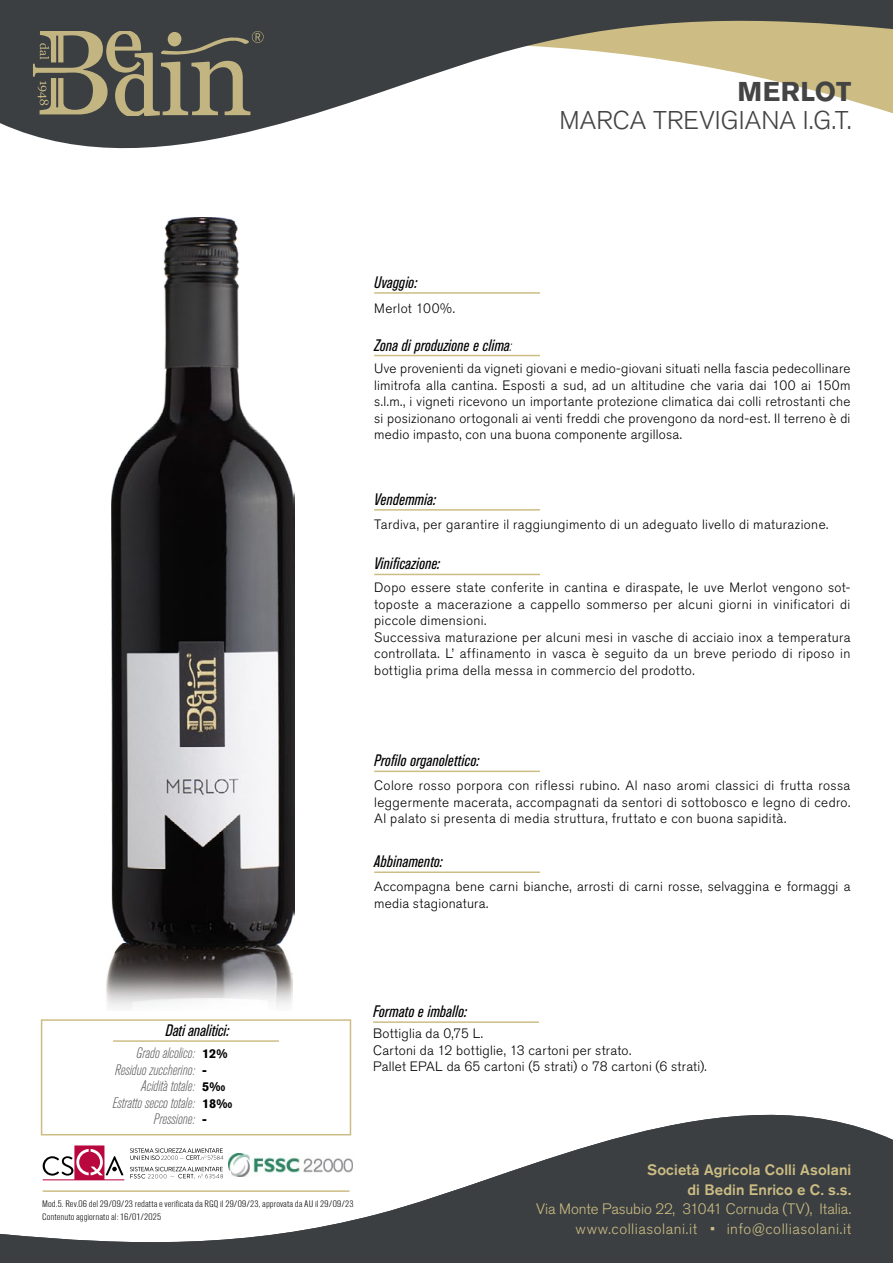
<style>
.page{position:relative;width:893px;height:1263px;background:#fff}
.page>*{position:absolute;margin:0;border:0;box-sizing:border-box;transform-origin:0 0}
.t1{font:700 27px "Akzidenz Grotesk BQ";letter-spacing:.015em;color:#444}
.t2{font:300 25.5px "Akzidenz Grotesk BQ";letter-spacing:.005em;color:#444}
.t3{font:italic condensed 16.5px "Akzidenz Grotesk BQ";letter-spacing:.015em;color:#000}
.t4{font:300 15px/19.5px "Akzidenz Grotesk BQ";letter-spacing:.025em;color:#cdbd84;text-align:right}
.t5{font:italic 300 condensed 15px/16.5px "Akzidenz Grotesk BQ";color:#58595b;text-align:right}
.t6{font:500 15px/19.5px "Akzidenz Grotesk BQ";letter-spacing:.01em;color:#cdbd84;text-align:right}
.t7{font:300 13.5px/16.5px "Akzidenz Grotesk BQ";letter-spacing:.025em;color:#000}
.t8{font:700 12.75px/16.5px "Akzidenz Grotesk BQ";color:#000}
.t9{font:300 condensed 9.3px/13.5px "Akzidenz Grotesk BQ";letter-spacing:.01em;color:#000;scale:1.25 1}
.s1{font-weight:300}
</style>
<div class="page">
<svg style="left:0;top:0;width:893px;height:149px"></svg>
<svg style="left:33px;top:32px;width:231px;height:84px;background:#6a6857"></svg>
<svg style="left:0;top:1066px;width:893px;height:197px"></svg>
<hr style="left:43px;top:1190px;width:307px;height:2px;background:#cdbd84">
<img style="left:106px;top:950px;width:187px;height:58px">
<img style="left:112px;top:217px;width:182px;height:733px">
<hr style="left:113px;top:1040px;width:166px;height:2px;background:#cdbd84">
<div style="left:41px;top:1019px;width:310px;height:116px;border:2px solid #cdbd84"></div>
<hr style="left:374px;top:292px;width:166px;height:2px;background:#cdbd84">
<hr style="left:374px;top:509px;width:166px;height:2px;background:#cdbd84">
<hr style="left:374px;top:355px;width:166px;height:1px;background:#cdbd84">
<hr style="left:374px;top:574px;width:166px;height:1px;background:#cdbd84">
<hr style="left:374px;top:771px;width:166px;height:1px;background:#cdbd84">
<hr style="left:374px;top:871px;width:166px;height:2px;background:#cdbd84">
<hr style="left:373px;top:1021px;width:166px;height:2px;background:#cdbd84">
<h1 class="t1" style="left:738px;top:76px;width:115px">MERLOT</h1>
<h2 class="t2" style="left:559px;top:106px;width:293px">MARCA TREVIGIANA I.G.T.</h2>
<p class="t3" style="left:374px;top:273px;width:44px">Uvaggio:</p>
<p class="t7" style="left:374px;top:300px;width:82px">Merlot 100%.</p>
<p class="t3" style="left:374px;top:336px;width:139px">Zona di produzione e clima<span class="s1">:</span></p>
<p class="t7" style="left:374px;top:360px;width:478px;text-align:justify">Uve provenienti da vigneti giovani e medio-giovani situati nella fascia pedecollinare limitrofa alla cantina. Esposti a sud, ad un altitudine che varia dai 100 ai 150m s.l.m., i vigneti ricevono un importante protezione climatica dai colli retrostanti che si posizionano ortogonali ai venti freddi che provengono da nord-est. Il terreno è di medio impasto, con una buona componente argillosa.</p>
<p class="t3" style="left:374px;top:490px;width:63px">Vendemmia:</p>
<p class="t7" style="left:374px;top:516px;width:456px">Tardiva, per garantire il raggiungimento di un adeguato livello di maturazione.</p>
<p class="t3" style="left:374px;top:553px;width:67px">Vinificazione:</p>
<p class="t7" style="left:374px;top:579px;width:478px">Dopo essere state conferite in cantina e diraspate, le uve Merlot vengono sot&shy;toposte a macerazione a cappello sommerso per alcuni giorni in vinificatori di piccole dimensioni.<br>Successiva maturazione per alcuni mesi in vasche di acciaio inox a temperatura controllata. L’ affinamento in vasca è seguito da un breve periodo di riposo in bottiglia prima della messa in commercio del prodotto.</p>
<p class="t3" style="left:374px;top:751px;width:106px">Profilo organolettico:</p>
<p class="t7" style="left:374px;top:777px;width:478px;text-align:justify">Colore rosso porpora con riflessi rubino. Al naso aromi classici di frutta rossa leggermente macerata, accompagnati da sentori di sottobosco e legno di cedro.<br>Al palato si presenta di media struttura, fruttato e con buona sapidità.</p>
<p class="t3" style="left:374px;top:852px;width:70px">Abbinamento:</p>
<p class="t7" style="left:374px;top:878px;width:478px">Accompagna bene carni bianche, arrosti di carni rosse, selvaggina e formaggi a media stagionatura.</p>
<p class="t3" style="left:165px;top:1021px;width:65px">Dati analitici:</p>
<p class="t5" style="left:113px;top:1045px;width:84px">Grado alcolico:<br>Residuo zuccherino:<br>Acidità totale:<br>Estratto secco totale:<br>Pressione:</p>
<p class="t8" style="left:202px;top:1045px;width:32px">12% -<br>5‰<br>18‰ -</p>
<p class="t9" style="left:42px;top:1197px;width:250px">Mod.5. Rev.06 del 29/09/23 redatta e verificata da RGQ il 29/09/23, approvata da AU il 29/09/23<br>Contenuto aggiornato al: 16/01/2025</p>
<p class="t3" style="left:373px;top:1002px;width:95px">Formato e imballo:</p>
<p class="t7" style="left:373px;top:1026px;width:335px">Bottiglia da 0,75 L.<br>Cartoni da 12 bottiglie, 13 cartoni per strato.<br>Pallet EPAL da 65 cartoni (5 strati) o 78 cartoni (6 strati).</p>
<p class="t6" style="left:647px;top:1160px;width:206px">Società Agricola Colli Asolani di Bedin Enrico e C. s.s.</p>
<p class="t4" style="left:536px;top:1199px;width:317px">Via Monte Pasubio 22, 31041 Cornuda (TV), Italia. www.colliasolani.it • info@colliasolani.it</p>
</div>
